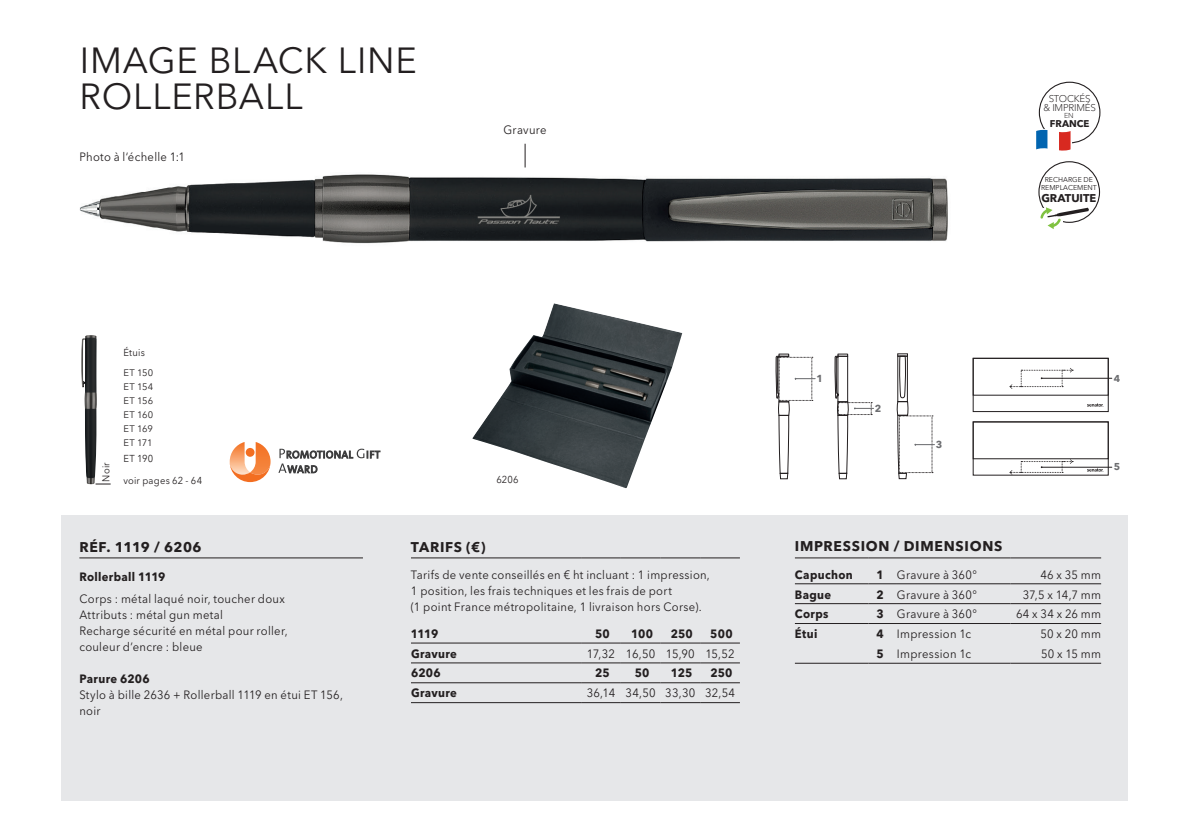
<style>
.page{position:relative;width:1191px;height:840px;background:#fff}
.page>*{position:absolute;margin:0;border:0;box-sizing:border-box;transform-origin:0 0}
.t1{font:36px/36px "Avenir Next W1 G";letter-spacing:.02em;color:#231f20}
.t2{font:700 14px "Avenir Next W1 G";letter-spacing:.05em;color:#231f20}
.t3{font:700 14px "Avenir Next W1 G";letter-spacing:.03em;color:#231f20}
.t4{font:12px/16px "Avenir Next W1 G";letter-spacing:.025em;color:#231f20;scale:.94 1}
.t5{font:700 12px "Avenir Next W1 G";letter-spacing:.03em;color:#231f20;scale:.94 1}
.t6{font:12px "Avenir Next W1 G";letter-spacing:-.015em;color:#231f20;scale:.94 1}
.t7{font:700 11.2px "Avenir Next W1 G";color:#231f20}
.t8{font:700 10.2px "Avenir Next W1 G";color:#6c6d70}
.t9{font:10px/21.6px "Avenir Next W1 G";letter-spacing:.025em;color:#231f20;scale:.94 1}
.t10{font:700 10px "Avenir Next W1 G";color:#6c6d70}
.t11{font:300 9.8px/9.6px "Avenir Next W1 G";letter-spacing:-.02em;color:#231f20;text-align:center}
.t12{font:700 9.8px "Avenir Next W1 G";color:#231f20}
.t13{font:9.4px/14px "Avenir Next W1 G";letter-spacing:.015em;color:#231f20;text-align:justify}
.t14{font:300 7.2px "Avenir Next W1 G";color:#231f20}
.t15{font:7px/8.4px "Avenir Next W1 G";color:#231f20;text-align:center}
.s1{font-weight:700}
</style>
<div class="page">
<div style="left:61px;top:515px;width:1066px;height:285px;background:#e6e7e9"></div>
<img style="left:81px;top:335px;width:16px;height:149px">
<img style="left:79px;top:174px;width:869px;height:70px">
<svg style="left:230px;top:442px;width:40px;height:40px"></svg>
<div style="left:246px;top:447px;width:8px;height:9px;background:#f36e21;border-radius:50%"></div>
<svg style="left:278px;top:448px;width:102px;height:25px"></svg>
<svg style="left:96px;top:483px;width:15px;height:1px"></svg>
<img style="left:472px;top:303px;width:210px;height:185px">
<hr style="left:79px;top:557px;width:284px;height:1px;background:#231f20">
<svg style="left:1036px;top:82px;width:64px;height:69px"></svg>
<svg style="left:1038px;top:161px;width:62px;height:68px"></svg>
<hr style="left:795px;top:557px;width:73px;height:1px;background:#231f20">
<svg style="left:868px;top:557px;width:29px;height:1px"></svg>
<hr style="left:897px;top:557px;width:113px;height:1px;background:#231f20">
<hr style="left:1010px;top:557px;width:91px;height:1px;background:#231f20">
<hr style="left:795px;top:662px;width:73px;height:1px;background:#231f20">
<svg style="left:868px;top:662px;width:29px;height:1px"></svg>
<hr style="left:897px;top:662px;width:113px;height:1px;background:#231f20">
<hr style="left:1010px;top:662px;width:91px;height:1px;background:#231f20">
<hr style="left:795px;top:583px;width:73px;height:1px;background:#231f20">
<svg style="left:868px;top:583px;width:29px;height:1px"></svg>
<hr style="left:795px;top:603px;width:73px;height:1px;background:#231f20">
<svg style="left:868px;top:603px;width:29px;height:1px"></svg>
<hr style="left:897px;top:603px;width:113px;height:1px;background:#231f20">
<hr style="left:1010px;top:603px;width:91px;height:1px;background:#231f20">
<hr style="left:795px;top:622px;width:73px;height:1px;background:#231f20">
<hr style="left:897px;top:622px;width:113px;height:1px;background:#231f20">
<hr style="left:1010px;top:622px;width:91px;height:1px;background:#231f20">
<hr style="left:897px;top:583px;width:113px;height:1px;background:#231f20">
<hr style="left:1010px;top:583px;width:91px;height:1px;background:#231f20">
<svg style="left:525px;top:144px;width:1px;height:23px"></svg>
<hr style="left:411px;top:557px;width:170px;height:1px;background:#231f20">
<hr style="left:581px;top:557px;width:40px;height:1px;background:#231f20">
<hr style="left:621px;top:557px;width:39px;height:1px;background:#231f20">
<hr style="left:660px;top:557px;width:40px;height:1px;background:#231f20">
<hr style="left:700px;top:557px;width:40px;height:1px;background:#231f20">
<hr style="left:411px;top:642px;width:170px;height:1px;background:#231f20">
<hr style="left:581px;top:642px;width:40px;height:1px;background:#231f20">
<hr style="left:621px;top:642px;width:39px;height:1px;background:#231f20">
<hr style="left:660px;top:642px;width:40px;height:1px;background:#231f20">
<hr style="left:700px;top:642px;width:40px;height:1px;background:#231f20">
<hr style="left:411px;top:662px;width:170px;height:1px;background:#231f20">
<hr style="left:581px;top:662px;width:40px;height:1px;background:#231f20">
<hr style="left:621px;top:662px;width:39px;height:1px;background:#231f20">
<hr style="left:660px;top:662px;width:40px;height:1px;background:#231f20">
<hr style="left:700px;top:662px;width:40px;height:1px;background:#231f20">
<hr style="left:411px;top:682px;width:170px;height:1px;background:#231f20">
<hr style="left:581px;top:682px;width:40px;height:1px;background:#231f20">
<hr style="left:621px;top:682px;width:39px;height:1px;background:#231f20">
<hr style="left:660px;top:682px;width:40px;height:1px;background:#231f20">
<hr style="left:700px;top:682px;width:40px;height:1px;background:#231f20">
<hr style="left:411px;top:702px;width:170px;height:1px;background:#231f20">
<hr style="left:581px;top:702px;width:40px;height:1px;background:#231f20">
<hr style="left:621px;top:702px;width:39px;height:1px;background:#231f20">
<hr style="left:660px;top:702px;width:40px;height:1px;background:#231f20">
<hr style="left:700px;top:702px;width:40px;height:1px;background:#231f20">
<hr style="left:1041px;top:466px;width:70px;height:1px;background:#231f20">
<hr style="left:1041px;top:378px;width:70px;height:1px;background:#231f20">
<div style="left:973px;top:358px;width:135px;height:37px;border:1px solid #231f20"></div>
<svg style="left:1087px;top:403px;width:16px;height:4px"></svg>
<svg style="left:1009px;top:368px;width:64px;height:21px"></svg>
<div style="left:973px;top:421px;width:135px;height:37px;border:1px solid #231f20"></div>
<svg style="left:1087px;top:468px;width:16px;height:3px"></svg>
<svg style="left:1009px;top:459px;width:64px;height:15px"></svg>
<div style="left:898px;top:473px;width:8px;height:5px;border:1px solid #231f20"></div>
<div style="left:780px;top:473px;width:8px;height:5px;border:1px solid #231f20"></div>
<svg style="left:775px;top:353px;width:40px;height:120px"></svg>
<div style="left:839px;top:473px;width:8px;height:5px;border:1px solid #231f20"></div>
<svg style="left:834px;top:353px;width:39px;height:120px"></svg>
<svg style="left:896px;top:353px;width:38px;height:120px"></svg>
<h1 class="t1" style="left:80px;top:42px;width:339px">IMAGE BLACK LINE<br>ROLLERBALL</h1>
<p class="t4" style="left:79px;top:148px;width:114px">Photo à l‘échelle 1:1</p>
<p class="t9" style="left:95px;top:481px;width:22px;rotate:-90deg">Noir</p>
<p class="t9" style="left:123px;top:342px;width:25px">Étuis</p>
<p class="t13" style="left:123px;top:365px;width:31px">ET 150<br>ET 154<br>ET 156<br>ET 160<br>ET 169<br>ET 171</p>
<p class="t9" style="left:123px;top:447px;width:85px">ET 190<br>voir pages 62 - 64</p>
<p class="t4" style="left:503px;top:122px;width:47px">Gravure</p>
<p class="t9" style="left:496px;top:469px;width:25px">6206</p>
<p class="t3" style="left:79px;top:538px;width:124px">RÉF. 1119 / 6206</p>
<p class="t5" style="left:79px;top:568px;width:93px">Rollerball 1119</p>
<p class="t4" style="left:79px;top:590px;width:223px">Corps : métal laqué noir, toucher doux<br>Attributs : métal gun metal<br>Recharge sécurité en métal pour roller, couleur d’encre : bleue</p>
<p class="t5" style="left:79px;top:670px;width:76px">Parure 6206</p>
<p class="t4" style="left:79px;top:686px;width:282px">Stylo à bille 2636 + Rollerball 1119 en étui ET 156, noir</p>
<p class="t2" style="left:411px;top:538px;width:76px">TARIFS (€)</p>
<p class="t4" style="left:411px;top:566px;width:319px">Tarifs de vente conseillés en € ht incluant : 1 impression,<br>1 position, les frais techniques et les frais de port<br>(1 point France métropolitaine, 1 livraison hors Corse).</p>
<p class="t5" style="left:411px;top:625px;width:31px">1119</p>
<p class="t5" style="left:595px;top:625px;width:17px">50</p>
<p class="t5" style="left:631px;top:625px;width:25px">100</p>
<p class="t5" style="left:670px;top:625px;width:25px">250</p>
<p class="t5" style="left:710px;top:625px;width:25px">500</p>
<p class="t5" style="left:411px;top:645px;width:50px">Gravure</p>
<p class="t6" style="left:587px;top:645px;width:159px">17,32 16,50 15,90 15,52</p>
<p class="t5" style="left:411px;top:665px;width:33px">6206</p>
<p class="t5" style="left:595px;top:665px;width:17px">25</p>
<p class="t5" style="left:634px;top:665px;width:17px">50</p>
<p class="t5" style="left:671px;top:665px;width:25px">125</p>
<p class="t5" style="left:710px;top:665px;width:25px">250</p>
<p class="t5" style="left:411px;top:685px;width:50px">Gravure</p>
<p class="t4" style="left:587px;top:684px;width:159px">36,14 34,50 33,30 32,54</p>
<p class="t11" style="left:1043px;top:93px;width:54px">STOCKÉS<br>&amp; IMPRIMÉS</p>
<p class="t14" style="left:1064px;top:112px;width:11px">EN</p>
<p class="t12" style="left:1050px;top:117px;width:41px">FRANCE</p>
<p class="t15" style="left:1041px;top:175px;width:57px">RECHARGE DE<br>REMPLACEMENT</p>
<p class="t7" style="left:1041px;top:191px;width:57px">GRATUITE</p>
<p class="t8" style="left:816px;top:372px;width:8px">1</p>
<p class="t8" style="left:875px;top:401px;width:8px">2</p>
<p class="t8" style="left:935px;top:438px;width:8px">3</p>
<p class="t10" style="left:1113px;top:371px;width:8px">4</p>
<p class="t10" style="left:1113px;top:460px;width:8px">5</p>
<p class="t2" style="left:795px;top:537px;width:209px">IMPRESSION / DIMENSIONS</p>
<p class="t5" style="left:795px;top:566px;width:63px">Capuchon</p>
<p class="t4" style="left:876px;top:566px;width:108px"><span class="s1">1</span> Gravure à 360°</p>
<p class="t4" style="left:1040px;top:566px;width:66px">46 x 35 mm</p>
<p class="t5" style="left:795px;top:586px;width:40px">Bague</p>
<p class="t4" style="left:876px;top:586px;width:108px"><span class="s1">2</span> Gravure à 360°</p>
<p class="t4" style="left:1022px;top:586px;width:85px">37,5 x 14,7 mm</p>
<p class="t5" style="left:795px;top:606px;width:37px">Corps</p>
<p class="t4" style="left:876px;top:606px;width:108px"><span class="s1">3</span> Gravure à 360°</p>
<p class="t4" style="left:1016px;top:606px;width:92px">64 x 34 x 26 mm</p>
<p class="t5" style="left:795px;top:626px;width:25px">Étui</p>
<p class="t4" style="left:876px;top:625px;width:102px"><span class="s1">4</span> Impression 1c</p>
<p class="t4" style="left:1040px;top:625px;width:66px">50 x 20 mm</p>
<p class="t4" style="left:876px;top:645px;width:102px"><span class="s1">5</span> Impression 1c</p>
<p class="t4" style="left:1041px;top:645px;width:65px">50 x 15 mm</p>
</div>
